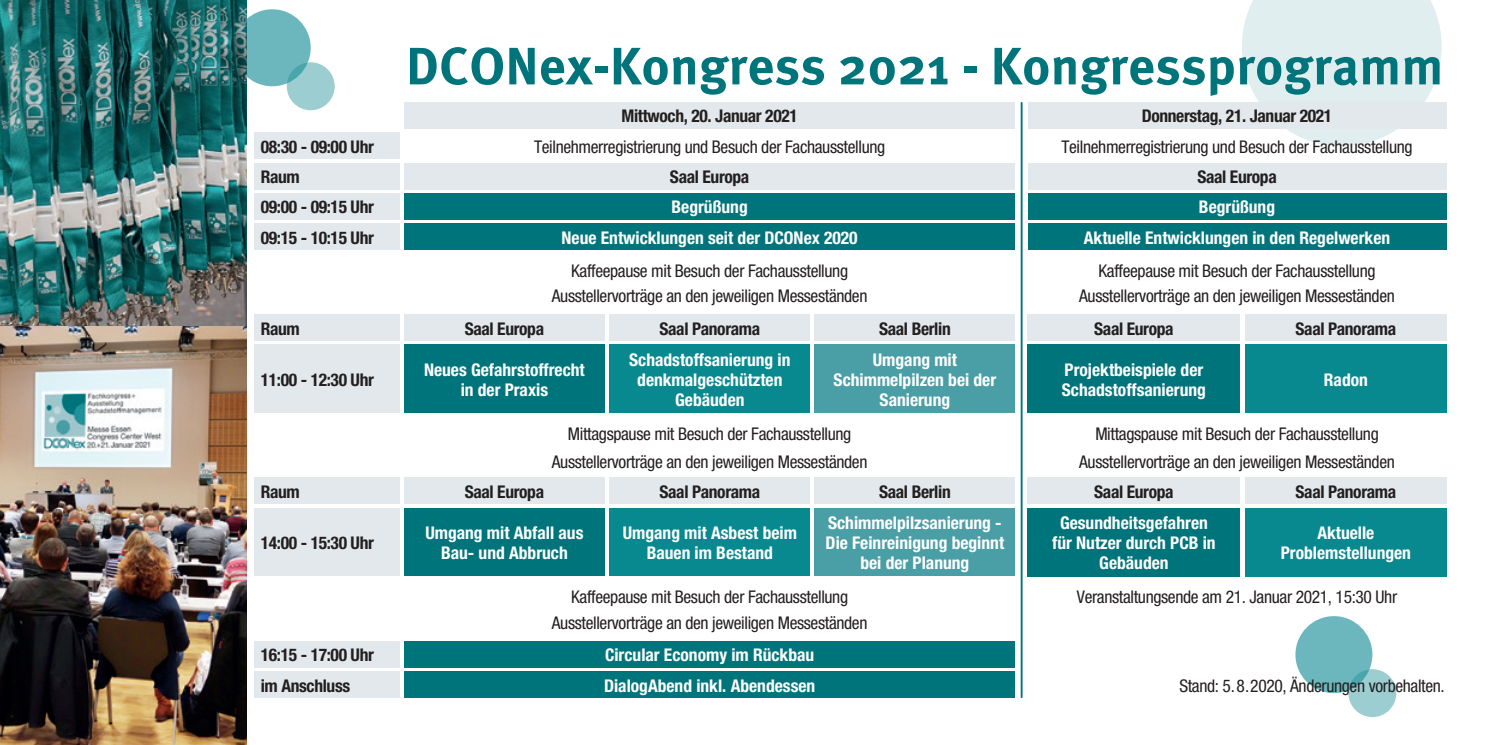
<style>
.page{position:relative;width:1489px;height:745px;background:#fff}
.page>*{position:absolute;margin:0;border:0;box-sizing:border-box;transform-origin:0 0}
.t1{font:700 52.5px "Meta Pro";color:#00747b}
.t2{font:condensed 17.5px "Helvetica Neue LT Std";letter-spacing:-.02em;color:#231f20}
.t3{font:700 condensed 17.5px/20px "Helvetica Neue LT Std";color:#fff;text-align:center}
.t4{font:700 condensed 17.5px "Helvetica Neue LT Std";letter-spacing:-.02em;color:#231f20}
</style>
<div class="page">
<div style="left:1348px;top:668px;width:48px;height:48px;background:#9bcdd1;border-radius:50%"></div>
<svg style="left:1241px;top:0;width:200px;height:146px"></svg>
<div style="left:1295px;top:615px;width:77px;height:77px;background:#6cb7bd;border-radius:50%"></div>
<div style="left:287px;top:62px;width:48px;height:48px;background:#9bcdd1;border-radius:50%"></div>
<svg style="left:234px;top:9px;width:77px;height:77px;fill:#6cb7bd"></svg>
<div style="left:404px;top:102px;width:611px;height:26px;background:#e2e8eb"></div>
<div style="left:1027px;top:102px;width:419px;height:26px;background:#e2e8eb"></div>
<div style="left:254px;top:132px;width:145px;height:27px;background:#e2e8eb"></div>
<div style="left:254px;top:163px;width:145px;height:26px;background:#e2e8eb"></div>
<div style="left:404px;top:163px;width:611px;height:26px;background:#e2e8eb"></div>
<div style="left:1027px;top:163px;width:419px;height:26px;background:#e2e8eb"></div>
<div style="left:254px;top:193px;width:145px;height:26px;background:#e2e8eb"></div>
<div style="left:404px;top:193px;width:611px;height:26px;background:#00747b"></div>
<div style="left:1027px;top:193px;width:419px;height:26px;background:#00747b"></div>
<div style="left:254px;top:223px;width:145px;height:27px;background:#e2e8eb"></div>
<div style="left:404px;top:223px;width:611px;height:27px;background:#00747b"></div>
<div style="left:1027px;top:223px;width:419px;height:27px;background:#00747b"></div>
<div style="left:254px;top:314px;width:145px;height:26px;background:#e2e8eb"></div>
<div style="left:404px;top:314px;width:200px;height:26px;background:#e2e8eb"></div>
<div style="left:609px;top:314px;width:201px;height:26px;background:#e2e8eb"></div>
<div style="left:814px;top:314px;width:201px;height:26px;background:#e2e8eb"></div>
<div style="left:1027px;top:314px;width:213px;height:26px;background:#e2e8eb"></div>
<div style="left:1245px;top:314px;width:201px;height:26px;background:#e2e8eb"></div>
<div style="left:254px;top:344px;width:145px;height:69px;background:#e2e8eb"></div>
<div style="left:404px;top:344px;width:200px;height:69px;background:#00747b"></div>
<div style="left:609px;top:344px;width:201px;height:69px;background:#08888f"></div>
<div style="left:814px;top:344px;width:201px;height:69px;background:#4a9ea6"></div>
<div style="left:1027px;top:344px;width:213px;height:69px;background:#00747b"></div>
<div style="left:1245px;top:344px;width:201px;height:69px;background:#08888f"></div>
<div style="left:254px;top:477px;width:145px;height:27px;background:#e2e8eb"></div>
<div style="left:404px;top:477px;width:200px;height:27px;background:#e2e8eb"></div>
<div style="left:609px;top:477px;width:201px;height:27px;background:#e2e8eb"></div>
<div style="left:814px;top:477px;width:201px;height:27px;background:#e2e8eb"></div>
<div style="left:1027px;top:477px;width:213px;height:27px;background:#e2e8eb"></div>
<div style="left:1245px;top:477px;width:201px;height:27px;background:#e2e8eb"></div>
<div style="left:254px;top:508px;width:145px;height:67px;background:#e2e8eb"></div>
<div style="left:404px;top:508px;width:200px;height:67px;background:#00747b"></div>
<div style="left:609px;top:508px;width:201px;height:67px;background:#08888f"></div>
<div style="left:814px;top:508px;width:201px;height:67px;background:#4a9ea6"></div>
<div style="left:1027px;top:507px;width:213px;height:69px;background:#00747b"></div>
<div style="left:1245px;top:507px;width:201px;height:69px;background:#08888f"></div>
<div style="left:254px;top:640px;width:145px;height:27px;background:#e2e8eb"></div>
<div style="left:404px;top:640px;width:611px;height:27px;background:#00747b"></div>
<div style="left:254px;top:671px;width:145px;height:26px;background:#e2e8eb"></div>
<div style="left:404px;top:671px;width:611px;height:26px;background:#00747b"></div>
<hr style="left:1020px;top:102px;width:2px;height:595px;background:#00747b">
<img style="left:0;top:0;width:246px;height:744px">
<h1 class="t1" style="left:406px;top:25px;width:1038px">DCONex-Kongress 2021 - Kongressprogramm</h1>
<p class="t4" style="left:621px;top:106px;width:178px">Mittwoch, 20. Januar 2021</p>
<p class="t4" style="left:1141px;top:106px;width:192px">Donnerstag, 21. Januar 2021</p>
<p class="t4" style="left:261px;top:136px;width:115px">08:30 - 09:00 Uhr</p>
<p class="t2" style="left:534px;top:136px;width:353px">Teilnehmerregistrierung und Besuch der Fachausstellung</p>
<p class="t2" style="left:1061px;top:136px;width:353px">Teilnehmerregistrierung und Besuch der Fachausstellung</p>
<p class="t4" style="left:261px;top:166px;width:41px">Raum</p>
<p class="t4" style="left:670px;top:166px;width:81px">Saal Europa</p>
<p class="t4" style="left:1197px;top:166px;width:81px">Saal Europa</p>
<p class="t4" style="left:261px;top:196px;width:115px">09:00 - 09:15 Uhr</p>
<p class="t3" style="left:671px;top:197px;width:78px">Begrüßung</p>
<p class="t3" style="left:1198px;top:197px;width:78px">Begrüßung</p>
<p class="t4" style="left:261px;top:227px;width:115px">09:15 - 10:15 Uhr</p>
<p class="t3" style="left:561px;top:227px;width:297px">Neue Entwicklungen seit der DCONex 2020</p>
<p class="t3" style="left:1083px;top:227px;width:308px">Aktuelle Entwicklungen in den Regelwerken</p>
<p class="t2" style="left:571px;top:260px;width:278px">Kaffeepause mit Besuch der Fachausstellung</p>
<p class="t2" style="left:1098px;top:260px;width:278px">Kaffeepause mit Besuch der Fachausstellung</p>
<p class="t2" style="left:552px;top:285px;width:317px">Ausstellervorträge an den jeweiligen Messeständen</p>
<p class="t2" style="left:1079px;top:285px;width:317px">Ausstellervorträge an den jeweiligen Messeständen</p>
<p class="t4" style="left:261px;top:317px;width:41px">Raum</p>
<p class="t4" style="left:464px;top:317px;width:81px">Saal Europa</p>
<p class="t4" style="left:659px;top:317px;width:102px">Saal Panorama</p>
<p class="t4" style="left:879px;top:317px;width:73px">Saal Berlin</p>
<p class="t4" style="left:1094px;top:317px;width:81px">Saal Europa</p>
<p class="t4" style="left:1295px;top:317px;width:102px">Saal Panorama</p>
<p class="t4" style="left:261px;top:369px;width:115px">11:00 - 12:30 Uhr</p>
<p class="t3" style="left:424px;top:359px;width:162px">Neues Gefahrstoffrecht in der Praxis</p>
<p class="t3" style="left:629px;top:349px;width:163px">Schadstoffsanierung in denkmalgeschützten<br>Gebäuden</p>
<p class="t3" style="left:833px;top:349px;width:164px">Umgang mit<br>Schimmelpilzen bei der<br>Sanierung</p>
<p class="t3" style="left:1061px;top:359px;width:146px;text-align:left">Projektbeispiele der<br>Schadstoffsanierung</p>
<p class="t3" style="left:1323px;top:369px;width:46px">Radon</p>
<p class="t2" style="left:568px;top:423px;width:285px">Mittagspause mit Besuch der Fachausstellung</p>
<p class="t2" style="left:1095px;top:423px;width:285px">Mittagspause mit Besuch der Fachausstellung</p>
<p class="t2" style="left:552px;top:451px;width:317px">Ausstellervorträge an den jeweiligen Messeständen</p>
<p class="t2" style="left:1079px;top:451px;width:317px">Ausstellervorträge an den jeweiligen Messeständen</p>
<p class="t4" style="left:261px;top:481px;width:41px">Raum</p>
<p class="t4" style="left:464px;top:481px;width:81px">Saal Europa</p>
<p class="t4" style="left:659px;top:481px;width:102px">Saal Panorama</p>
<p class="t4" style="left:879px;top:481px;width:73px">Saal Berlin</p>
<p class="t4" style="left:1094px;top:481px;width:81px">Saal Europa</p>
<p class="t4" style="left:1295px;top:481px;width:102px">Saal Panorama</p>
<p class="t4" style="left:261px;top:532px;width:115px">14:00 - 15:30 Uhr</p>
<p class="t3" style="left:425px;top:522px;width:160px">Umgang mit Abfall aus<br>Bau- und Abbruch</p>
<p class="t3" style="left:622px;top:522px;width:176px">Umgang mit Asbest beim<br>Bauen im Bestand</p>
<p class="t3" style="left:825px;top:512px;width:180px">Schimmelpilzsanierung -<br>Die Feinreinigung beginnt bei der Planung</p>
<p class="t3" style="left:1052px;top:512px;width:165px">Gesundheitsgefahren für Nutzer durch PCB in<br>Gebäuden</p>
<p class="t3" style="left:1280px;top:522px;width:132px">Aktuelle<br>Problemstellungen</p>
<p class="t2" style="left:571px;top:586px;width:278px">Kaffeepause mit Besuch der Fachausstellung</p>
<p class="t2" style="left:1076px;top:586px;width:322px">Veranstaltungsende am 21. Januar 2021, 15:30 Uhr</p>
<p class="t2" style="left:552px;top:611px;width:317px">Ausstellervorträge an den jeweiligen Messeständen</p>
<p class="t4" style="left:261px;top:644px;width:115px">16:15 - 17:00 Uhr</p>
<p class="t3" style="left:605px;top:644px;width:211px">Circular Economy im Rückbau</p>
<p class="t4" style="left:261px;top:674px;width:91px">im Anschluss</p>
<p class="t3" style="left:604px;top:674px;width:213px">DialogAbend inkl. Abendessen</p>
<p class="t2" style="left:1179px;top:675px;width:267px">Stand: 5.8.2020, Änderungen vorbehalten.</p>
</div>
